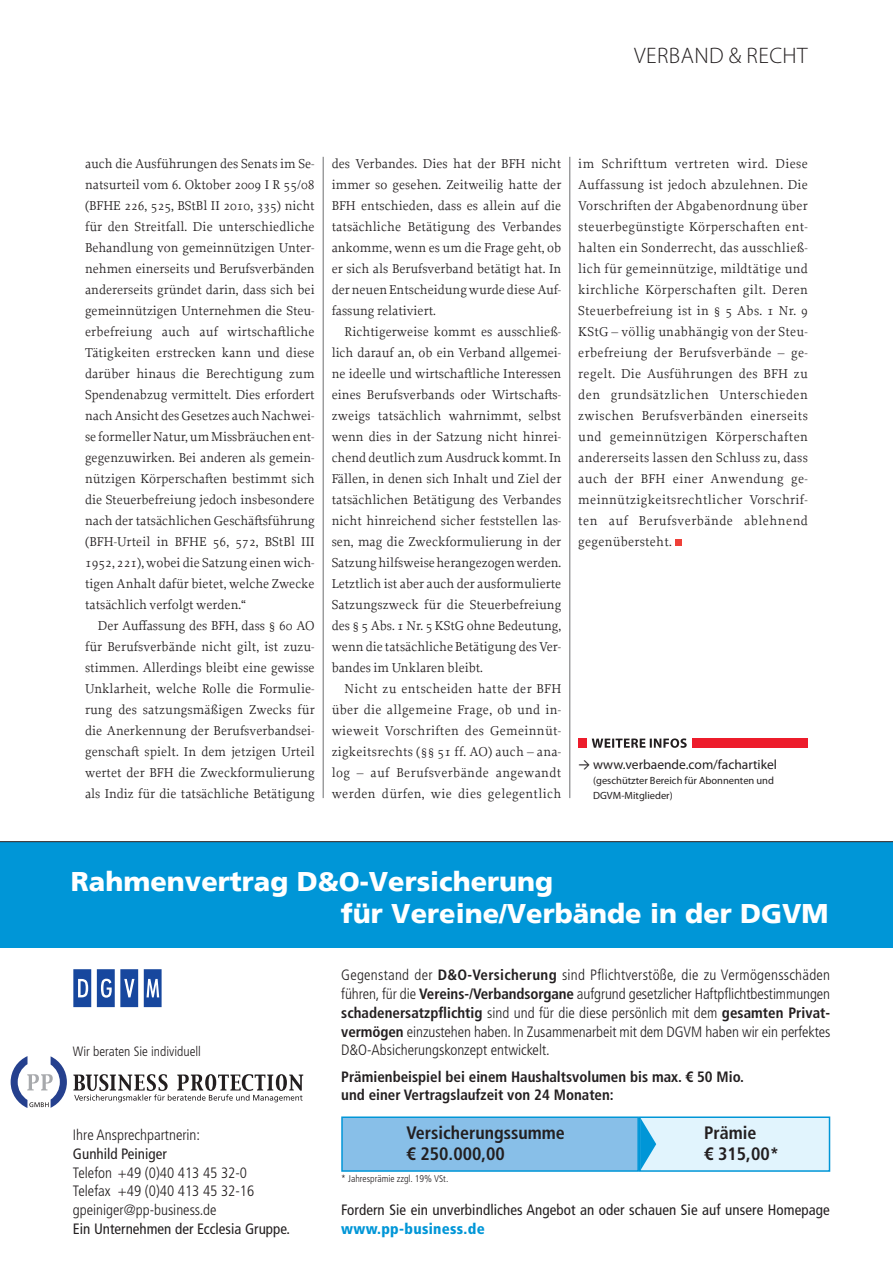
<style>
.page{position:relative;width:893px;height:1263px;background:#fff}
.page>*{position:absolute;margin:0;border:0;box-sizing:border-box;transform-origin:0 0}
.t1{font:900 condensed 30px/36px "Frutiger LT";letter-spacing:.025em;color:#fff}
.t2{font:900 27px/32.4px "Frutiger";color:#fff}
.t3{font:300 22.5px "Myriad Pro";letter-spacing:.02em;color:#231f20}
.t4{font:700 condensed 18px/21px "Frutiger LT";color:#231f20}
.t5{font:300 condensed 15px/18.8px "Frutiger LT";color:#231f20}
.t6{font:condensed 15px "Frutiger LT";letter-spacing:.005em;color:#231f20}
.t7{font:700 condensed 15px/18.8px "Frutiger LT";color:#231f20}
.t8{font:900 condensed 15px "Frutiger LT";letter-spacing:.02em;color:#0096d7}
.t9{font:13.5px/21px "Proforma";color:#231f20;text-align:justify}
.t10{font:13.5px "Myriad Pro";color:#231f20}
.t11{font:300 condensed 13.5px "Frutiger LT";color:#231f20}
.t12{font:10.5px/15px "Myriad Pro";color:#231f20}
.t13{font:300 condensed 9.75px "Frutiger LT";color:#231f20}
.s1{font-family:"Calibri"}
.s2{font-weight:700}
</style>
<div class="page">
<svg style="left:675px;top:540px;width:6px;height:6px"></svg>
<svg style="left:592px;top:738px;width:95px;height:10px"></svg>
<div style="left:578px;top:738px;width:9px;height:10px;background:#ed1c2b"></div>
<div style="left:692px;top:738px;width:116px;height:10px;background:#ed1c2b"></div>
<hr style="left:323px;top:157px;width:1px;height:641px;background:#6d6e70">
<hr style="left:570px;top:157px;width:1px;height:641px;background:#6d6e70">
<div style="left:0;top:842px;width:893px;height:105px;background:#0096d7"></div>
<svg style="left:73px;top:1074px;width:230px;height:28px"></svg>
<svg style="left:11px;top:1056px;width:56px;height:52px"></svg>
<svg style="left:144px;top:969px;width:18px;height:38px"></svg>
<svg style="left:97px;top:969px;width:41px;height:38px"></svg>
<svg style="left:73px;top:969px;width:18px;height:38px"></svg>
<div style="left:342px;top:1117px;width:296px;height:54px;background:#88bfe8"></div>
<div style="left:341px;top:1116px;width:298px;height:56px;border:2px solid #0096d7"></div>
<div style="left:640px;top:1117px;width:189px;height:54px;background:#e1f4fd"></div>
<div style="left:639px;top:1116px;width:191px;height:56px;border:2px solid #0096d7"></div>
<svg style="left:640px;top:1117px;width:16px;height:54px"></svg>
<hr style="left:0;top:841px;width:893px;height:1px;background:#231f20">
<h3 class="t3" style="left:634px;top:47px;width:175px">VERBAND &amp; RECHT</h3>
<p class="t9" style="left:85px;top:154px;width:231px">auch die Ausführungen des Senats im Se&shy;natsurteil vom 6. Oktober 2009 I R 55/08 (BFHE 226, 525, BStBl II 2010, 335) nicht für den Streitfall. Die unterschiedliche Behandlung von gemeinnützigen Unter&shy;nehmen einerseits und Berufsverbänden andererseits gründet darin, dass sich bei gemeinnützigen Unternehmen die Steu&shy;erbefreiung auch auf wirtschaftliche Tätigkeiten erstrecken kann und diese darüber hinaus die Berechtigung zum Spendenabzug vermittelt. Dies erfordert nach Ansicht des Gesetzes auch Nachwei&shy;se formeller Natur, um Missbräuchen ent&shy;gegenzuwirken. Bei anderen als gemein&shy;nützigen Körperschaften bestimmt sich die Steuerbefreiung jedoch insbesondere nach der tatsächlichen Geschäftsführung (BFH-Urteil in BFHE 56, 572, BStBl III 1952, 221), wobei die Satzung einen wich&shy;tigen Anhalt dafür bietet, welche Zwecke tatsächlich verfolgt werden.“</p>
<p class="t9" style="left:85px;top:616px;width:231px;text-indent:13px">Der Auffassung des BFH, dass § 60 AO für Berufsverbände nicht gilt, ist zuzu&shy;stimmen. Allerdings bleibt eine gewisse Unklarheit, welche Rolle die Formulie&shy;rung des satzungsmäßigen Zwecks für die Anerkennung der Berufsverbandsei&shy;genschaft spielt. In dem jetzigen Urteil wertet der BFH die Zweckformulierung als Indiz für die tatsächliche Betätigung</p>
<p class="t9" style="left:332px;top:154px;width:231px">des Verbandes. Dies hat der BFH nicht immer so gesehen. Zeitweilig hatte der BFH entschieden, dass es allein auf die tatsächliche Betätigung des Verbandes ankomme, wenn es um die Frage geht, ob er sich als Berufsverband betätigt hat. In der neuen Entscheidung wurde diese Auf&shy;fassung relativiert.</p>
<p class="t9" style="left:332px;top:322px;width:231px;text-indent:13px">Richtigerweise kommt es ausschließ&shy;lich darauf an, ob ein Verband allgemei&shy;ne ideelle und wirtschaftliche Interessen eines Berufsverbands oder Wirtschafts&shy;zweigs tatsächlich wahrnimmt, selbst wenn dies in der Satzung nicht hinrei&shy;chend deutlich zum Ausdruck kommt. In Fällen, in denen sich Inhalt und Ziel der tatsächlichen Betätigung des Verbandes nicht hinreichend sicher feststellen las&shy;sen, mag die Zweckformulierung in der Satzung hilfsweise herangezogen werden.<br>Letztlich ist aber auch der ausformulierte Satzungszweck für die Steuerbefreiung des § 5 Abs. 1 Nr. 5 KStG ohne Bedeutung, wenn die tatsächliche Betätigung des Ver&shy;bandes im Unklaren bleibt.</p>
<p class="t9" style="left:332px;top:679px;width:231px;text-indent:13px">Nicht zu entscheiden hatte der BFH über die allgemeine Frage, ob und in&shy;wieweit Vorschriften des Gemeinnüt&shy;zigkeitsrechts (§§ 51 ff. AO) auch – ana&shy;log – auf Berufsverbände angewandt werden dürfen, wie dies gelegentlich</p>
<p class="t9" style="left:578px;top:154px;width:231px">im Schrifttum vertreten wird. Diese Auffassung ist jedoch abzulehnen. Die Vorschriften der Abgabenordnung über steuerbegünstigte Körperschaften ent&shy;halten ein Sonderrecht, das ausschließ&shy;lich für gemeinnützige, mildtätige und kirchliche Körperschaften gilt. Deren Steuerbefreiung ist in § 5 Abs. 1 Nr. 9<br>KStG – völlig unabhängig von der Steu&shy;erbefreiung der Berufsverbände – ge&shy;regelt. Die Ausführungen des BFH zu den grundsätzlichen Unterschieden zwischen Berufsverbänden einerseits und gemeinnützigen Körperschaften andererseits lassen den Schluss zu, dass auch der BFH einer Anwendung ge&shy;meinnützigkeitsrechtlicher Vorschrif&shy;ten auf Berufsverbände ablehnend gegenübersteht.</p>
<p class="t10" style="left:578px;top:759px;width:200px"><span class="s1">→</span> www.verbaende.com/fachartikel</p>
<p class="t12" style="left:593px;top:774px;width:182px">( geschützter Bereich für Abonnenten und<br>DGVM-Mitglieder)</p>
<h1 class="t1" style="left:340px;top:859px;width:453px;text-indent:-267px">Rahmenvertrag D&amp;O-Versicherung<br>für Vereine/Verbände im DGVM</h1>
<h2 class="t2" style="left:341px;top:866px;width:489px;text-indent:-270px">Rahmenvertrag D&amp;O-Versicherung<br>für Vereine/Verbände in der DGVM</h2>
<p class="t11" style="left:73px;top:1044px;width:130px">Wir beraten Sie individuell</p>
<p class="t5" style="left:73px;top:1126px;width:129px">Ihre Ansprechpartnerin:</p>
<p class="t6" style="left:73px;top:1146px;width:95px">Gunhild Peiniger</p>
<p class="t5" style="left:73px;top:1164px;width:183px">Telefon +49 (0)40 413 45 32-0<br>Telefax +49 (0)40 413 45 32-16 gpeiniger@pp-business.de</p>
<p class="t6" style="left:73px;top:1221px;width:219px">Ein Unternehmen der Ecclesia Gruppe.</p>
<p class="t5" style="left:341px;top:967px;width:491px;text-align:justify">Gegenstand der <span class="s2">D&amp;O-Versicherung</span> sind Pflichtverstöße, die zu Vermögensschäden führen, für die <span class="s2">Vereins-/Verbandsorgane</span> aufgrund gesetzlicher Haftpflichtbestimmungen <span class="s2">schadenersatzpflichtig</span> sind und für die diese persönlich mit dem <span class="s2">gesamten Privat&shy;vermögen</span> einzustehen haben. In Zusammenarbeit mit dem DGVM haben wir ein perfektes D&amp;O-Absicherungskonzept entwickelt.</p>
<p class="t7" style="left:341px;top:1068px;width:404px">Prämienbeispiel bei einem Haushaltsvolumen bis max. € 50 Mio. und einer Vertragslaufzeit von 24 Monaten:</p>
<h3 class="t4" style="left:407px;top:1123px;width:160px">Versicherungssumme € 250.000,00</h3>
<h3 class="t4" style="left:704px;top:1123px;width:76px">Prämie<br>€ 315,00*</h3>
<p class="t13" style="left:341px;top:1174px;width:109px">* Jahresprämie zzgl. 19% VSt.</p>
<p class="t6" style="left:341px;top:1202px;width:490px">Fordern Sie ein unverbindliches Angebot an oder schauen Sie auf unsere Homepage</p>
<p class="t8" style="left:341px;top:1220px;width:145px">www.pp-business.de</p>
</div>
